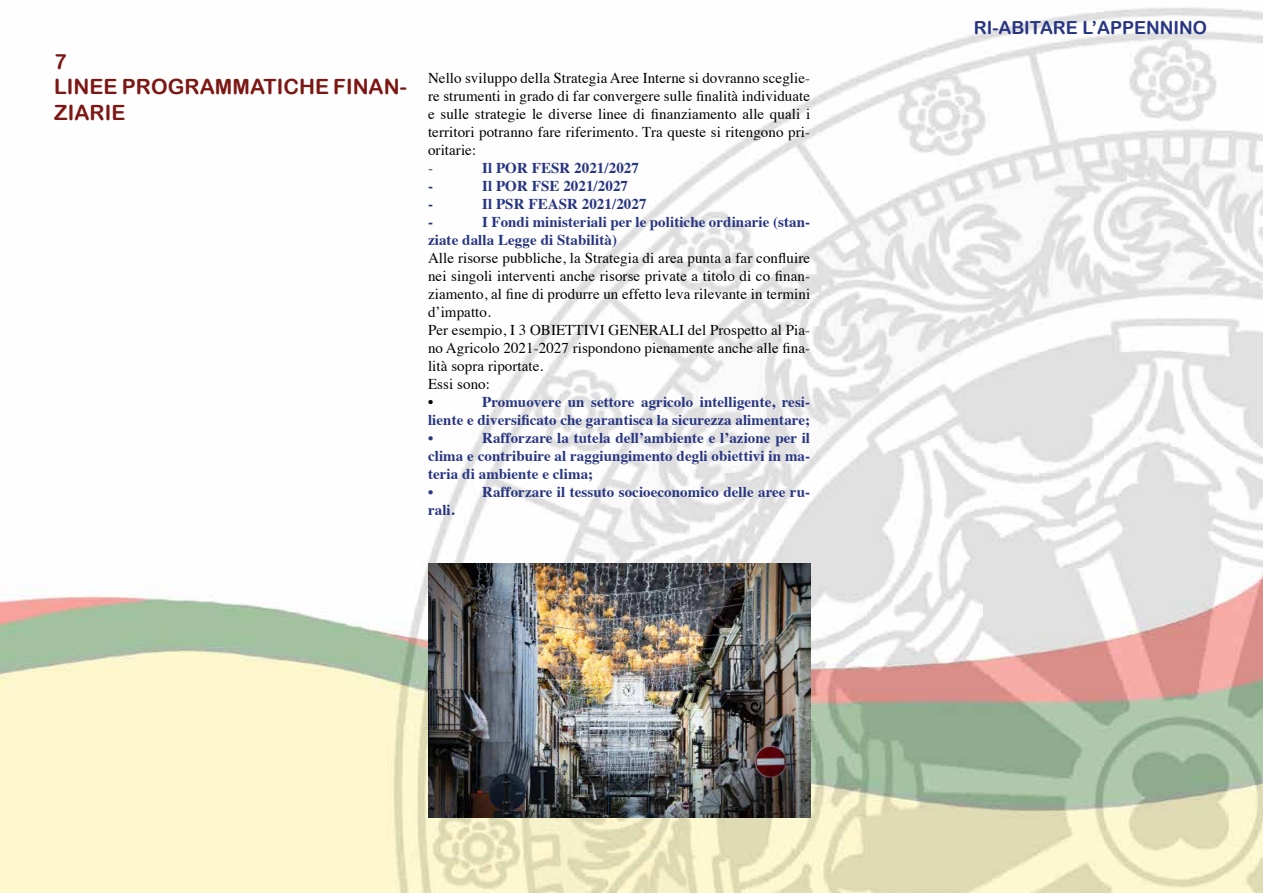
<style>
.page{position:relative;width:1263px;height:893px;background:#fff}
.page>*{position:absolute;margin:0;border:0;box-sizing:border-box;transform-origin:0 0}
.t1{font:21px/25.2px "Arial Rounded MT Bold";letter-spacing:.005em;color:#7c1713}
.t2{font:18px "Arial Rounded MT Bold";color:#283583}
.t3{font:15px/18px "Times";letter-spacing:.005em;color:#000}
.t4{font:700 15px/18px "Times";letter-spacing:.005em;color:#283583}
</style>
<div class="page">
<img style="left:0;top:7px;width:1263px;height:886px">
<img style="left:428px;top:563px;width:382px;height:254px">
<h1 class="t1" style="left:54px;top:49px;width:354px">7<br>LINEE PROGRAMMATICHE FINAN-<br>ZIARIE</h1>
<p class="t3" style="left:428px;top:68px;width:384px">Nello sviluppo della Strategia Aree Interne si dovranno sceglie&shy;re strumenti in grado di far convergere sulle finalità individuate e sulle strategie le diverse linee di finanziamento alle quali i territori potranno fare riferimento. Tra queste si ritengono pri&shy;oritarie:<br>-</p>
<p class="t4" style="left:482px;top:158px;width:158px">Il POR FESR 2021/2027</p>
<p class="t4" style="left:428px;top:176px;width:6px">-</p>
<p class="t4" style="left:482px;top:176px;width:148px">Il POR FSE 2021/2027</p>
<p class="t4" style="left:428px;top:194px;width:6px">-</p>
<p class="t4" style="left:482px;top:194px;width:166px">Il PSR FEASR 2021/2027</p>
<p class="t4" style="left:428px;top:212px;width:6px">-</p>
<p class="t4" style="left:428px;top:212px;width:383px;text-indent:54px">I Fondi ministeriali per le politiche ordinarie (stan&shy;ziate dalla Legge di Stabilità)</p>
<p class="t3" style="left:428px;top:248px;width:384px">Alle risorse pubbliche, la Strategia di area punta a far confluire nei singoli interventi anche risorse private a titolo di co finan&shy;ziamento, al fine di produrre un effetto leva rilevante in termini d’impatto.<br>Per esempio, I 3 OBIETTIVI GENERALI del Prospetto al Pia&shy;no Agricolo 2021-2027 rispondono pienamente anche alle fina&shy;lità sopra riportate.<br>Essi sono:<br>•</p>
<p class="t4" style="left:428px;top:392px;width:384px;text-align:justify;text-indent:54px">Promuovere un settore agricolo intelligente, resi&shy;liente e diversificato che garantisca la sicurezza alimentare; •</p>
<p class="t4" style="left:428px;top:428px;width:384px;text-indent:54px">Rafforzare la tutela dell’ambiente e l’azione per il clima e contribuire al raggiungimento degli obiettivi in ma&shy;teria di ambiente e clima;<br>•</p>
<p class="t4" style="left:482px;top:482px;width:329px">Rafforzare il tessuto socioeconomico delle aree ru-</p>
<p class="t4" style="left:428px;top:500px;width:28px">rali.</p>
<p class="t2" style="left:974px;top:17px;width:235px">RI-ABITARE L’APPENNINO</p>
</div>
